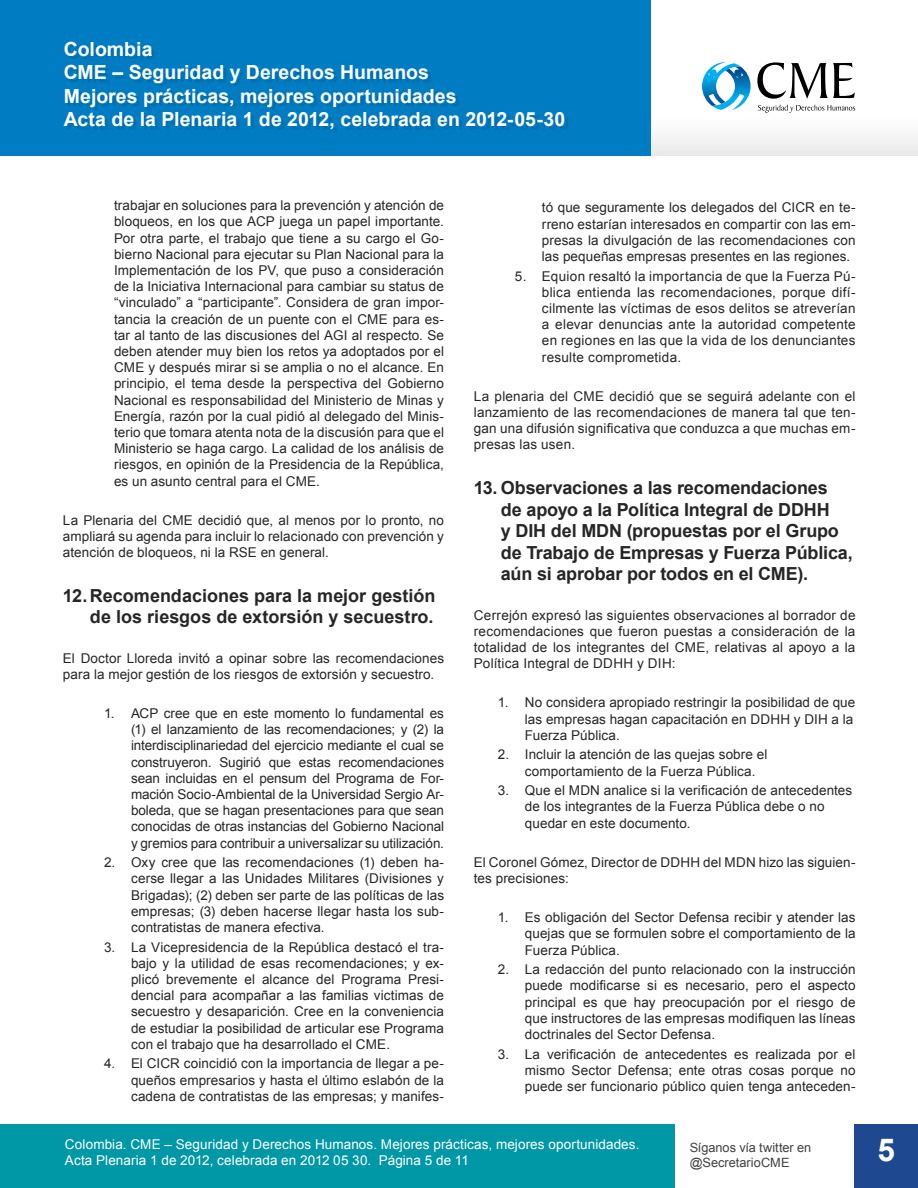
<style>
.page{position:relative;width:918px;height:1188px;background:#fff}
.page>*{position:absolute;margin:0;border:0;box-sizing:border-box;transform-origin:0 0}
.t1{font:700 31.5px "Arial";color:#fff}
.t2{font:700 19.5px/23.4px "Arial";color:#fff}
.t3{font:700 18px/21.6px "Arial";letter-spacing:-.005em;color:#262626;text-align:right}
.t4{font:13.5px/16.2px "Arial";letter-spacing:.01em;color:#262626;text-align:justify}
.t5{font:13.5px/16.2px "Arial";letter-spacing:.01em;color:#fff}
.t6{font:12.75px/14.7px "Arial";color:#404040}
</style>
<div class="page">
<div style="left:854px;top:1124px;width:64px;height:64px;background:#1e4990"></div>
<div style="left:0;top:1124px;width:675px;height:64px;background:#0098a7"></div>
<div style="left:0;top:0;width:651px;height:155px;background:#007cc3"></div>
<div style="left:651px;top:0;width:267px;height:155px;background:linear-gradient(to bottom,#fff,#f6f7f7)"></div>
<div style="left:67px;top:45px;width:500px;height:87px;background:#000;opacity:.1"></div>
<svg style="left:757px;top:62px;width:98px;height:37px"></svg>
<svg style="left:758px;top:105px;width:97px;height:8px"></svg>
<svg style="left:702px;top:62px;width:49px;height:48px"></svg>
<h2 class="t2" style="left:64px;top:38px;width:503px">Colombia<br>CME – Seguridad y Derechos Humanos<br>Mejores prácticas, mejores oportunidades<br>Acta de la Plenaria 1 de 2012, celebrada en 2012-05-30</h2>
<p class="t4" style="left:114px;top:198px;width:332px">trabajar en soluciones para la prevención y atención de bloqueos, en los que ACP juega un papel importante.<br>Por otra parte, el trabajo que tiene a su cargo el Go&shy;bierno Nacional para ejecutar su Plan Nacional para la Implementación de los PV, que puso a consideración de la Iniciativa Internacional para cambiar su status de “vinculado” a “participante”. Considera de gran impor&shy;tancia la creación de un puente con el CME para es&shy;tar al tanto de las discusiones del AGI al respecto. Se deben atender muy bien los retos ya adoptados por el CME y después mirar si se amplia o no el alcance. En principio, el tema desde la perspectiva del Gobierno Nacional es responsabilidad del Ministerio de Minas y Energía, razón por la cual pidió al delegado del Minis&shy;terio que tomara atenta nota de la discusión para que el Ministerio se haga cargo. La calidad de los análisis de riesgos, en opinión de la Presidencia de la República, es un asunto central para el CME.</p>
<p class="t4" style="left:63px;top:512px;width:383px">La Plenaria del CME decidió que, al menos por lo pronto, no ampliará su agenda para incluir lo relacionado con prevención y atención de bloqueos, ni la RSE en general.</p>
<h3 class="t3" style="left:63px;top:585px;width:374px">12.Recomendaciones para la mejor gestión de los riesgos de extorsión y secuestro.</h3>
<p class="t4" style="left:63px;top:650px;width:383px">El Doctor Lloreda invitó a opinar sobre las recomendaciones para la mejor gestión de los riesgos de extorsión y secuestro.</p>
<p class="t4" style="left:131px;top:705px;width:315px;text-indent:-27px">1. ACP cree que en este momento lo fundamental es (1) el lanzamiento de las recomendaciones; y (2) la interdisciplinariedad del ejercicio mediante el cual se construyeron. Sugirió que estas recomendaciones sean incluidas en el pensum del Programa de For&shy;mación Socio-Ambiental de la Universidad Sergio Ar&shy;boleda, que se hagan presentaciones para que sean conocidas de otras instancias del Gobierno Nacional y gremios para contribuir a universalizar su utilización.</p>
<p class="t4" style="left:131px;top:855px;width:315px;text-indent:-27px">2. Oxy cree que las recomendaciones (1) deben ha&shy;cerse llegar a las Unidades Militares (Divisiones y Brigadas); (2) deben ser parte de las políticas de las empresas; (3) deben hacerse llegar hasta los sub&shy;contratistas de manera efectiva.</p>
<p class="t4" style="left:131px;top:939px;width:315px;text-indent:-27px">3. La Vicepresidencia de la República destacó el tra&shy;bajo y la utilidad de esas recomendaciones; y ex&shy;plicó brevemente el alcance del Programa Presi&shy;dencial para acompañar a las familias victimas de secuestro y desaparición. Cree en la conveniencia de estudiar la posibilidad de articular ese Programa con el trabajo que ha desarrollado el CME.</p>
<p class="t4" style="left:131px;top:1056px;width:315px;text-indent:-27px">4. El CICR coincidió con la importancia de llegar a pe&shy;queños empresarios y hasta el último eslabón de la cadena de contratistas de las empresas; y manifes-</p>
<p class="t4" style="left:542px;top:200px;width:315px">tó que seguramente los delegados del CICR en te&shy;rreno estarían interesados en compartir con las em&shy;presas la divulgación de las recomendaciones con las pequeñas empresas presentes en las regiones.</p>
<p class="t4" style="left:542px;top:268px;width:315px;text-indent:-27px">5. Equion resaltó la importancia de que la Fuerza Pú&shy;blica entienda las recomendaciones, porque difí&shy;cilmente las víctimas de esos delitos se atreverían a elevar denuncias ante la autoridad competente en regiones en las que la vida de los denunciantes resulte comprometida.</p>
<p class="t4" style="left:474px;top:388px;width:383px">La plenaria del CME decidió que se seguirá adelante con el lanzamiento de las recomendaciones de manera tal que ten&shy;gan una difusión significativa que conduzca a que muchas em&shy;presas las usen.</p>
<h3 class="t3" style="left:501px;top:477px;width:354px;text-align:left;text-indent:-27px">13. Observaciones a las recomendaciones de apoyo a la Política Integral de DDHH<br>y DIH del MDN (propuestas por el Grupo de Trabajo de Empresas y Fuerza Pública, aún si aprobar por todos en el CME).</h3>
<p class="t4" style="left:474px;top:607px;width:383px">Cerrejón expresó las siguientes observaciones al borrador de recomendaciones que fueron puestas a consideración de la totalidad de los integrantes del CME, relativas al apoyo a la Política Integral de DDHH y DIH:</p>
<p class="t4" style="left:525px;top:695px;width:332px;text-align:left;text-indent:-27px">1. No considera apropiado restringir la posibilidad de que las empresas hagan capacitación en DDHH y DIH a la<br>Fuerza Pública.</p>
<p class="t4" style="left:525px;top:747px;width:244px;text-indent:-27px">2. Incluir la atención de las quejas sobre el comportamiento de la Fuerza Pública.</p>
<p class="t4" style="left:525px;top:782px;width:329px;text-align:left;text-indent:-27px">3. Que el MDN analice si la verificación de antecedentes de los integrantes de la Fuerza Pública debe o no quedar en este documento.</p>
<p class="t4" style="left:474px;top:854px;width:383px">El Coronel Gómez, Director de DDHH del MDN hizo las siguien&shy;tes precisiones:</p>
<p class="t4" style="left:525px;top:909px;width:332px;text-indent:-27px">1. Es obligación del Sector Defensa recibir y atender las quejas que se formulen sobre el comportamiento de la Fuerza Pública.</p>
<p class="t4" style="left:525px;top:961px;width:332px;text-indent:-27px">2. La redacción del punto relacionado con la instrucción puede modificarse si es necesario, pero el aspecto principal es que hay preocupación por el riesgo de que instructores de las empresas modifiquen las líneas doctrinales del Sector Defensa.</p>
<p class="t4" style="left:525px;top:1046px;width:332px;text-indent:-27px">3. La verificación de antecedentes es realizada por el mismo Sector Defensa; ente otras cosas porque no puede ser funcionario público quien tenga anteceden-</p>
<p class="t5" style="left:65px;top:1137px;width:576px">Colombia. CME – Seguridad y Derechos Humanos. Mejores prácticas, mejores oportunidades.<br>Acta Plenaria 1 de 2012, celebrada en 2012 05 30. Página 5 de 11</p>
<p class="t6" style="left:690px;top:1141px;width:123px">Síganos vía twitter en @SecretarioCME</p>
<h1 class="t1" style="left:877px;top:1128px;width:19px">5</h1>
</div>
